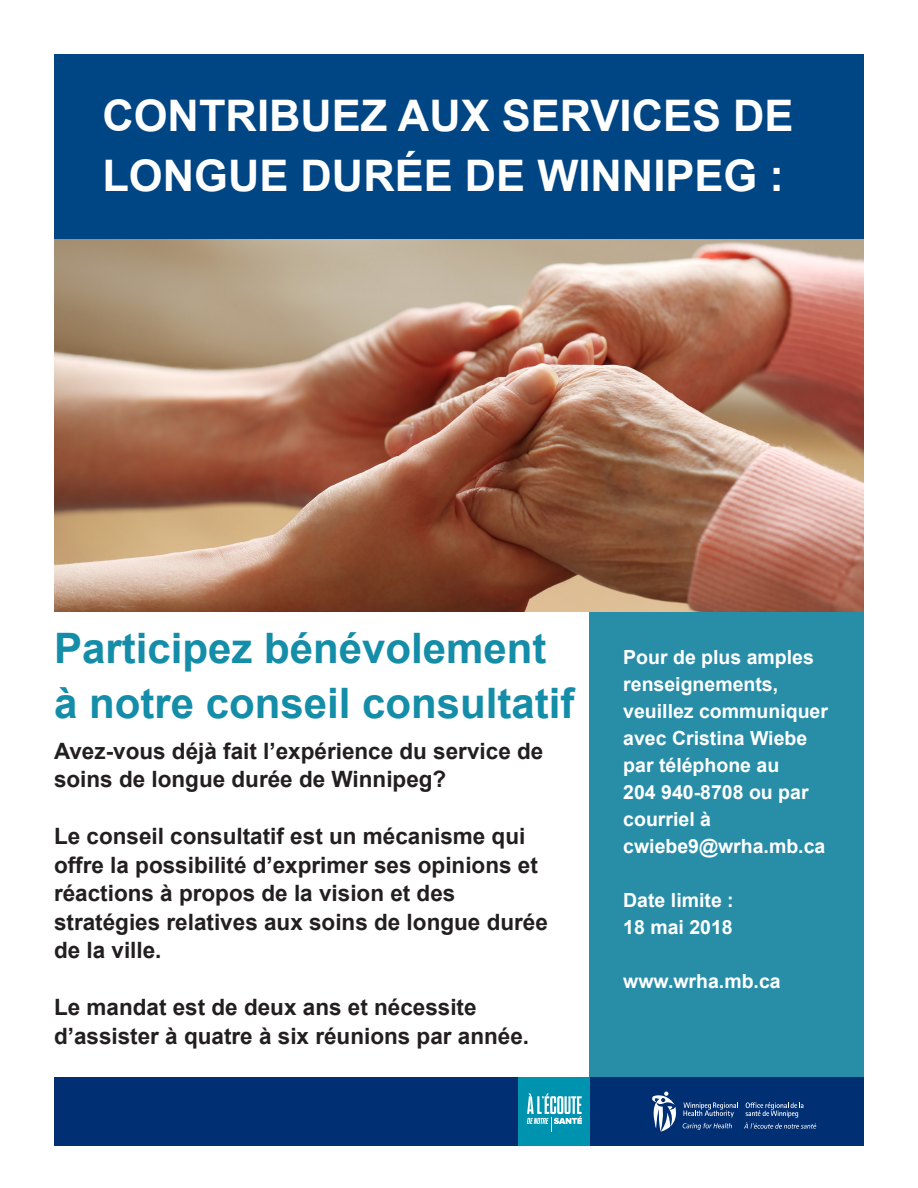
<style>
.page{position:relative;width:918px;height:1188px;background:#fff}
.page>*{position:absolute;margin:0;border:0;box-sizing:border-box;transform-origin:0 0}
.t1{font:700 43.5px/60px "Arial";color:#fff}
.t2{font:700 42px "Arial";color:#148da9}
.t3{font:700 22.5px/28.5px "Arial";color:#231f20}
.t4{font:700 19.5px/27px "Arial";color:#fff}
</style>
<div class="page">
<img style="left:54px;top:238px;width:810px;height:374px">
<div style="left:590px;top:612px;width:274px;height:468px;background:#288ea8"></div>
<div style="left:54px;top:54px;width:810px;height:184px;background:#004684"></div>
<div style="left:54px;top:1077px;width:810px;height:69px;background:#002f73"></div>
<svg style="left:652px;top:1092px;width:86px;height:40px"></svg>
<svg style="left:744px;top:1102px;width:72px;height:27px"></svg>
<div style="left:518px;top:1077px;width:72px;height:69px;background:#0093b0"></div>
<svg style="left:527px;top:1093px;width:55px;height:38px"></svg>
<p class="t1" style="left:102px;top:87px;width:693px">CONTRIBUEZ AUX SERVICES DE<br>LONGUE DURÉE DE WINNIPEG :</p>
<p class="t2" style="left:54px;top:620px;width:494px">Participez bénévolement</p>
<p class="t2" style="left:54px;top:676px;width:522px">à notre conseil consultatif</p>
<p class="t3" style="left:54px;top:737px;width:491px">Avez-vous déjà fait l’expérience du service de</p>
<p class="t3" style="left:54px;top:766px;width:394px">soins de longue durée de Winnipeg?</p>
<p class="t3" style="left:54px;top:823px;width:485px">Le conseil consultatif est un mécanisme qui offre la possibilité d’exprimer ses opinions et réactions à propos de la vision et des</p>
<p class="t3" style="left:54px;top:908px;width:495px">stratégies relatives aux soins de longue durée de la ville.</p>
<p class="t3" style="left:54px;top:994px;width:424px">Le mandat est de deux ans et nécessite</p>
<p class="t3" style="left:54px;top:1022px;width:477px">d’assister à quatre à six réunions par année.</p>
<p class="t4" style="left:623px;top:645px;width:206px">Pour de plus amples renseignements, veuillez communiquer avec Cristina Wiebe par téléphone au</p>
<p class="t4" style="left:623px;top:780px;width:187px">204 940-8708 ou par courriel à</p>
<p class="t4" style="left:623px;top:834px;width:204px">cwiebe9@wrha.mb.ca</p>
<p class="t4" style="left:623px;top:888px;width:112px">Date limite :</p>
<p class="t4" style="left:623px;top:915px;width:111px">18 mai 2018</p>
<p class="t4" style="left:623px;top:969px;width:159px">www.wrha.mb.ca</p>
</div>
